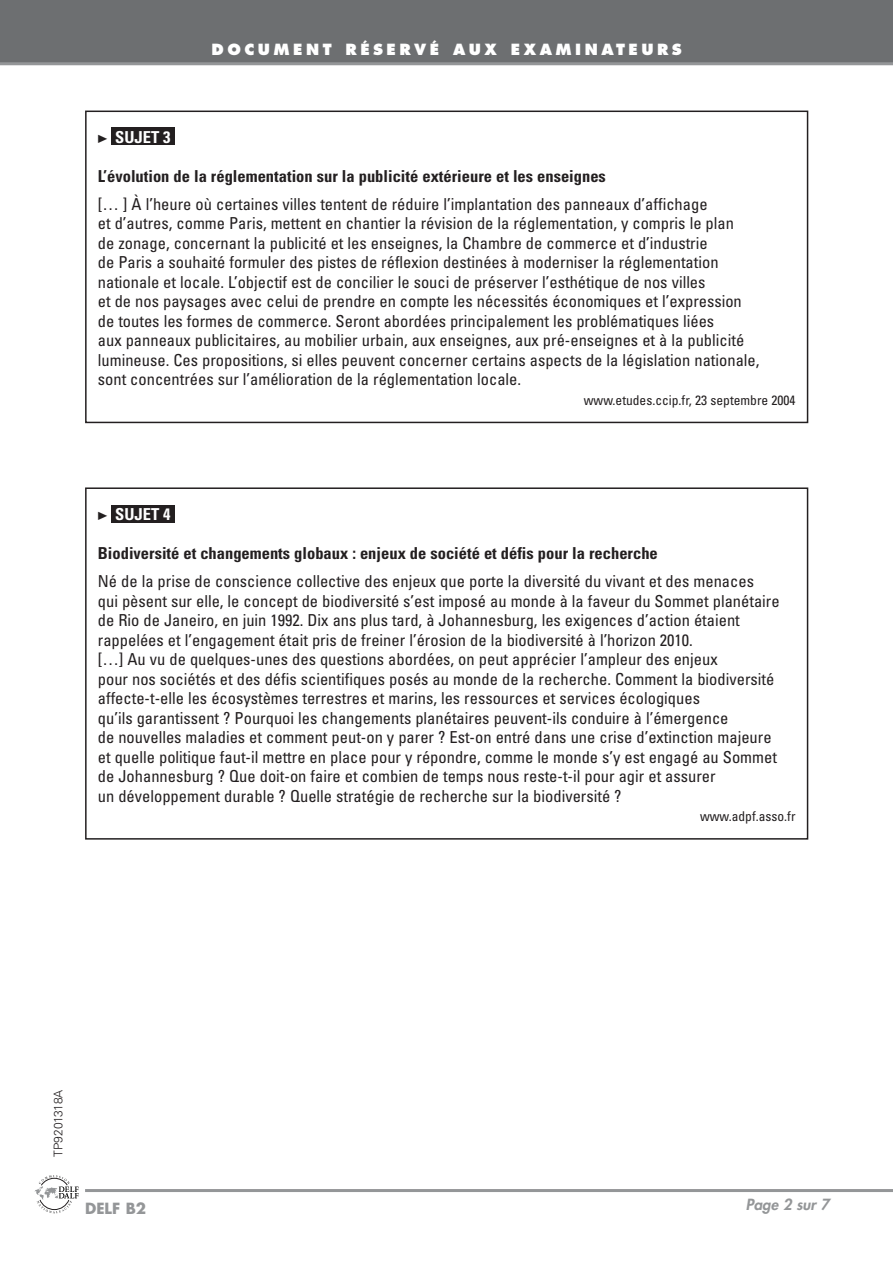
<style>
.page{position:relative;width:893px;height:1263px;background:#fff}
.page>*{position:absolute;margin:0;border:0;box-sizing:border-box;transform-origin:0 0}
.t1{font:condensed 16.5px/19.5px "Univers";color:#231f20}
.t2{font:700 condensed 16.5px "Univers";color:#231f20}
.t3{font:700 condensed 16.5px "Univers";color:#fff}
.t4{font:800 15px "Futura";letter-spacing:.235em;color:#fff}
.t5{font:italic 800 15px "Futura";color:#949698}
.t6{font:700 15px "Futura";color:#949698}
.t7{font:condensed 13.5px "Univers";color:#231f20}
.t8{font:300 12px "Univers";color:#231f20}
.s1{font-family:"Fleches Left Right";font-weight:400;font-stretch:normal;color:#231f20}
</style>
<div class="page">
<div style="left:0;top:0;width:892px;height:64px;background:#6d6f71"></div>
<hr style="left:85px;top:1189px;width:807px;height:3px;background:#949698">
<hr style="left:0;top:62px;width:892px;height:3px;background:#949698">
<svg style="left:34px;top:1175px;width:45px;height:39px"></svg>
<svg style="left:85px;top:110px;width:724px;height:730px"></svg>
<div style="left:112px;top:128px;width:63px;height:17px;background:#231f20"></div>
<div style="left:112px;top:505px;width:63px;height:18px;background:#231f20"></div>
<p class="t4" style="left:211px;top:43px;width:472px">DOCUMENT RÉSERVÉ AUX EXAMINATEURS</p>
<p class="t3" style="left:98px;top:131px;width:74px"><span class="s1">!</span> SUJET 3</p>
<p class="t2" style="left:98px;top:170px;width:509px">L’évolution de la réglementation sur la publicité extérieure et les enseignes</p>
<p class="t1" style="left:98px;top:196px;width:663px">[… ] À l’heure où certaines villes tentent de réduire l’implantation des panneaux d’affichage<br>et d’autres, comme Paris, mettent en chantier la révision de la réglementation, y compris le plan<br>de zonage, concernant la publicité et les enseignes, la Chambre de commerce et d’industrie<br>de Paris a souhaité formuler des pistes de réflexion destinées à moderniser la réglementation nationale et locale. L’objectif est de concilier le souci de préserver l’esthétique de nos villes<br>et de nos paysages avec celui de prendre en compte les nécessités économiques et l’expression de toutes les formes de commerce. Seront abordées principalement les problématiques liées<br>aux panneaux publicitaires, au mobilier urbain, aux enseignes, aux pré-enseignes et à la publicité lumineuse. Ces propositions, si elles peuvent concerner certains aspects de la législation nationale, sont concentrées sur l’amélioration de la réglementation locale.</p>
<p class="t7" style="left:584px;top:395px;width:213px">www.etudes.ccip.fr, 23 septembre 2004</p>
<p class="t3" style="left:98px;top:508px;width:74px"><span class="s1">!</span> SUJET 4</p>
<p class="t2" style="left:98px;top:547px;width:561px">Biodiversité et changements globaux : enjeux de société et défis pour la recherche</p>
<p class="t1" style="left:98px;top:573px;width:683px">Né de la prise de conscience collective des enjeux que porte la diversité du vivant et des menaces<br>qui pèsent sur elle, le concept de biodiversité s’est imposé au monde à la faveur du Sommet planétaire de Rio de Janeiro, en juin 1992. Dix ans plus tard, à Johannesburg, les exigences d’action étaient rappelées et l’engagement était pris de freiner l’érosion de la biodiversité à l’horizon 2010.<br>[…] Au vu de quelques-unes des questions abordées, on peut apprécier l’ampleur des enjeux<br>pour nos sociétés et des défis scientifiques posés au monde de la recherche. Comment la biodiversité affecte-t-elle les écosystèmes terrestres et marins, les ressources et services écologiques<br>qu’ils garantissent ? Pourquoi les changements planétaires peuvent-ils conduire à l’émergence<br>de nouvelles maladies et comment peut-on y parer ? Est-on entré dans une crise d’extinction majeure et quelle politique faut-il mettre en place pour y répondre, comme le monde s’y est engagé au Sommet de Johannesburg ? Que doit-on faire et combien de temps nous reste-t-il pour agir et assurer<br>un développement durable ? Quelle stratégie de recherche sur la biodiversité ?</p>
<p class="t7" style="left:700px;top:812px;width:97px">www.adpf.asso.fr</p>
<p class="t8" style="left:54px;top:1157px;width:68px;rotate:-90deg">TP9201318A</p>
<p class="t6" style="left:85px;top:1201px;width:63px">DELF B2</p>
<p class="t5" style="left:745px;top:1198px;width:85px">Page 2 sur 7</p>
</div>
